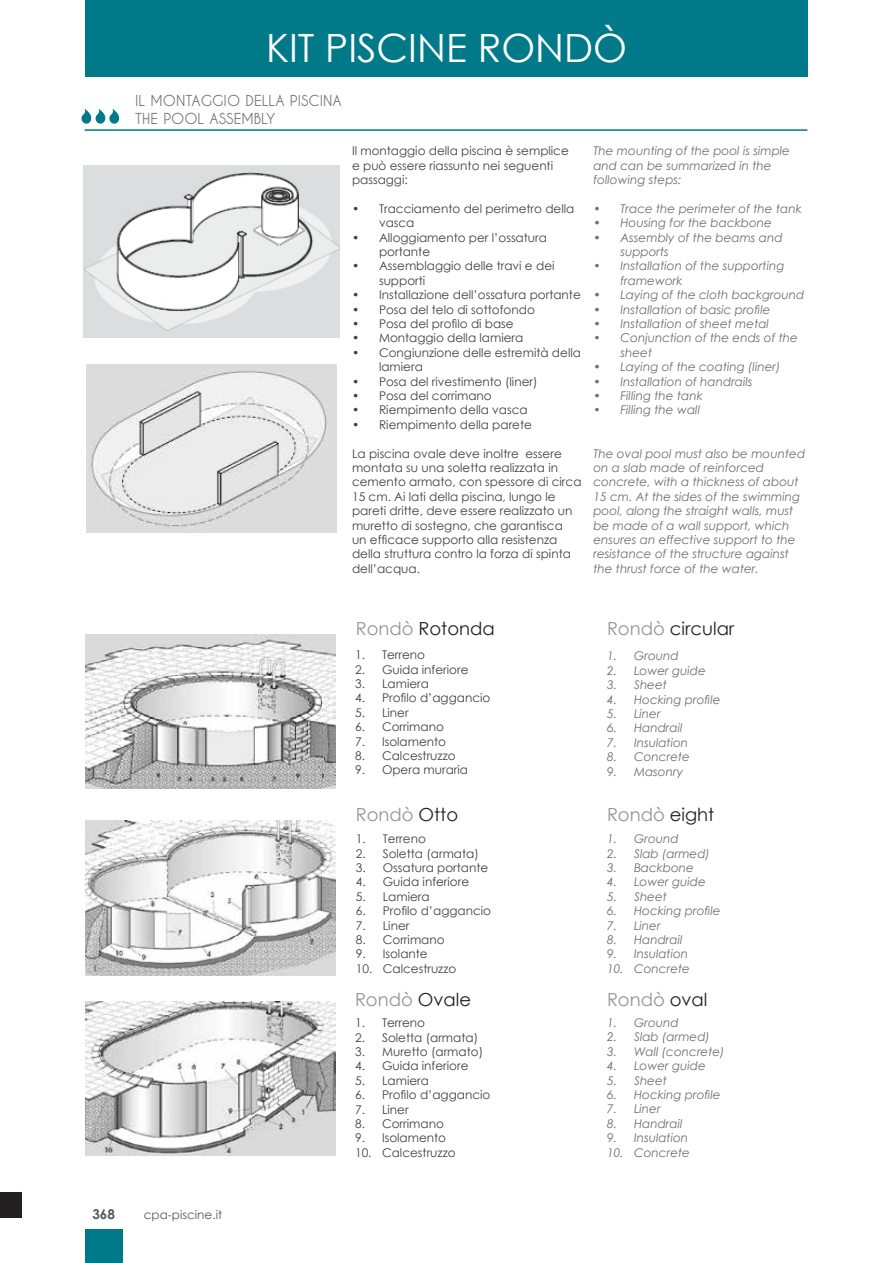
<style>
.page{position:relative;width:893px;height:1263px;background:#fff}
.page>*{position:absolute;margin:0;border:0;box-sizing:border-box;transform-origin:0 0}
.t1{font:39px "Century Gothic";color:#fff}
.t2{font:18px "Century Gothic";color:#939598}
.t3{font:18px "Century Gothic";color:#231f20}
.t4{font:700 15px/18px "Caviar Dreams";color:#757779}
.t5{font:700 13.5px "Century Gothic";color:#58595b}
.t6{font:12px/14.4px "Century Gothic";color:#414042}
.t7{font:italic 12px/14.4px "Century Gothic";color:#6d6e71}
.t8{font:12px "Century Gothic";color:#58595b}
.s1{color:#939598}
.s2{color:#231f20}
</style>
<div class="page">
<div style="left:85px;top:0;width:723px;height:76px;background:#007a88"></div>
<div style="left:0;top:1192px;width:21px;height:25px;background:#231f20"></div>
<div style="left:85px;top:1229px;width:37px;height:34px;background:#007a88"></div>
<img style="left:86px;top:364px;width:250px;height:168px">
<img style="left:83px;top:165px;width:256px;height:173px">
<hr style="left:84px;top:129px;width:723px;height:2px;background:#007a88">
<svg style="left:81px;top:109px;width:39px;height:15px"></svg>
<img style="left:85px;top:634px;width:251px;height:155px">
<img style="left:85px;top:821px;width:251px;height:154px">
<img style="left:85px;top:1001px;width:251px;height:155px">
<p class="t1" style="left:266px;top:20px;width:363px">KIT PISCINE RONDò</p>
<p class="t4" style="left:135px;top:91px;width:207px">IL MONTAGGIO DELLA PISCINA<br>THE POOL ASSEMBLY</p>
<p class="t6" style="left:352px;top:143px;width:218px">Il montaggio della piscina è semplice e può essere riassunto nei seguenti passaggi:</p>
<p class="t6" style="left:379px;top:201px;width:197px;text-indent:-27px">• Tracciamento del perimetro della vasca</p>
<p class="t6" style="left:379px;top:230px;width:169px;text-indent:-27px">• Alloggiamento per l’ossatura portante</p>
<p class="t6" style="left:379px;top:259px;width:177px;text-indent:-27px">• Assemblaggio delle travi e dei supporti</p>
<p class="t6" style="left:352px;top:287px;width:230px">• Installazione dell’ossatura portante</p>
<p class="t6" style="left:352px;top:302px;width:184px">• Posa del telo di sottofondo</p>
<p class="t6" style="left:352px;top:316px;width:163px">• Posa del profilo di base</p>
<p class="t6" style="left:352px;top:331px;width:173px">• Montaggio della lamiera</p>
<p class="t6" style="left:379px;top:345px;width:203px;text-indent:-27px">• Congiunzione delle estremità della lamiera</p>
<p class="t6" style="left:352px;top:374px;width:187px">• Posa del rivestimento (liner)</p>
<p class="t6" style="left:352px;top:388px;width:141px">• Posa del corrimano</p>
<p class="t6" style="left:352px;top:403px;width:177px">• Riempimento della vasca</p>
<p class="t6" style="left:352px;top:417px;width:181px">• Riempimento della parete</p>
<p class="t6" style="left:352px;top:446px;width:231px">La piscina ovale deve inoltre essere montata su una soletta realizzata in cemento armato, con spessore di circa 15 cm. Ai lati della piscina, lungo le pareti dritte, deve essere realizzato un muretto di sostegno, che garantisca<br>un efficace supporto alla resistenza della struttura contro la forza di spinta dell’acqua.</p>
<p class="t7" style="left:593px;top:143px;width:198px">The mounting of the pool is simple and can be summarized in the following steps:</p>
<p class="t7" style="left:593px;top:201px;width:210px">• Trace the perimeter of the tank</p>
<p class="t7" style="left:593px;top:215px;width:180px">• Housing for the backbone</p>
<p class="t7" style="left:620px;top:230px;width:164px;text-indent:-27px">• Assembly of the beams and supports</p>
<p class="t7" style="left:620px;top:259px;width:166px;text-indent:-27px">• Installation of the supporting framework</p>
<p class="t7" style="left:593px;top:287px;width:213px">• Laying of the cloth background</p>
<p class="t7" style="left:593px;top:302px;width:179px">• Installation of basic profile</p>
<p class="t7" style="left:593px;top:316px;width:177px">• Installation of sheet metal</p>
<p class="t7" style="left:620px;top:331px;width:179px;text-indent:-27px">• Conjunction of the ends of the sheet</p>
<p class="t7" style="left:593px;top:359px;width:189px">• Laying of the coating (liner)</p>
<p class="t7" style="left:593px;top:374px;width:161px">• Installation of handrails</p>
<p class="t7" style="left:593px;top:388px;width:111px">• Filling the tank</p>
<p class="t7" style="left:593px;top:403px;width:108px">• Filling the wall</p>
<p class="t7" style="left:593px;top:446px;width:213px">The oval pool must also be mounted on a slab made of reinforced concrete, with a thickness of about 15 cm. At the sides of the swimming pool, along the straight walls, must be made of a wall support, which ensures an effective support to the resistance of the structure against the thrust force of the water.</p>
<p class="t3" style="left:356px;top:616px;width:140px"><span class="s1">Rondò</span> Rotonda</p>
<p class="t6" style="left:355px;top:647px;width:72px">1. Terreno</p>
<p class="t6" style="left:355px;top:662px;width:115px">2. Guida inferiore</p>
<p class="t6" style="left:355px;top:676px;width:76px">3. Lamiera</p>
<p class="t6" style="left:355px;top:691px;width:137px">4. Profilo d’aggancio</p>
<p class="t6" style="left:355px;top:705px;width:55px">5. Liner</p>
<p class="t6" style="left:355px;top:719px;width:90px">6. Corrimano</p>
<p class="t6" style="left:355px;top:734px;width:93px">7. Isolamento</p>
<p class="t6" style="left:355px;top:748px;width:102px">8. Calcestruzzo</p>
<p class="t6" style="left:355px;top:763px;width:115px">9. Opera muraria</p>
<p class="t2" style="left:356px;top:802px;width:104px">Rondò <span class="s2">Otto</span></p>
<p class="t6" style="left:356px;top:831px;width:72px">1. Terreno</p>
<p class="t6" style="left:356px;top:846px;width:125px">2. Soletta (armata)</p>
<p class="t6" style="left:356px;top:860px;width:134px">3. Ossatura portante</p>
<p class="t6" style="left:356px;top:875px;width:115px">4. Guida inferiore</p>
<p class="t6" style="left:356px;top:889px;width:76px">5. Lamiera</p>
<p class="t6" style="left:356px;top:903px;width:137px">6. Profilo d’aggancio</p>
<p class="t6" style="left:356px;top:918px;width:55px">7. Liner</p>
<p class="t6" style="left:356px;top:932px;width:90px">8. Corrimano</p>
<p class="t6" style="left:356px;top:947px;width:74px">9. Isolante</p>
<p class="t6" style="left:356px;top:961px;width:102px">10. Calcestruzzo</p>
<p class="t2" style="left:355px;top:987px;width:117px">Rondò <span class="s2">Ovale</span></p>
<p class="t6" style="left:355px;top:1015px;width:72px">1. Terreno</p>
<p class="t6" style="left:355px;top:1030px;width:125px">2. Soletta (armata)</p>
<p class="t6" style="left:355px;top:1044px;width:130px">3. Muretto (armato)</p>
<p class="t6" style="left:355px;top:1059px;width:115px">4. Guida inferiore</p>
<p class="t6" style="left:355px;top:1073px;width:76px">5. Lamiera</p>
<p class="t6" style="left:355px;top:1087px;width:137px">6. Profilo d’aggancio</p>
<p class="t6" style="left:355px;top:1102px;width:55px">7. Liner</p>
<p class="t6" style="left:355px;top:1116px;width:90px">8. Corrimano</p>
<p class="t6" style="left:355px;top:1131px;width:93px">9. Isolamento</p>
<p class="t6" style="left:355px;top:1145px;width:102px">10. Calcestruzzo</p>
<p class="t3" style="left:607px;top:616px;width:129px"><span class="s1">Rondò</span> circular</p>
<p class="t7" style="left:607px;top:649px;width:73px">1. Ground</p>
<p class="t7" style="left:607px;top:663px;width:100px">2. Lower guide</p>
<p class="t7" style="left:607px;top:677px;width:61px">3. Sheet</p>
<p class="t7" style="left:607px;top:692px;width:115px">4. Hocking profile</p>
<p class="t7" style="left:607px;top:706px;width:55px">5. Liner</p>
<p class="t7" style="left:607px;top:721px;width:77px">6. Handrail</p>
<p class="t7" style="left:607px;top:735px;width:83px">7. Insulation</p>
<p class="t7" style="left:607px;top:749px;width:84px">8. Concrete</p>
<p class="t7" style="left:607px;top:764px;width:78px">9. Masonry</p>
<p class="t2" style="left:607px;top:802px;width:109px">Rondò <span class="s2">eight</span></p>
<p class="t7" style="left:607px;top:831px;width:73px">1. Ground</p>
<p class="t7" style="left:607px;top:846px;width:105px">2. Slab (armed)</p>
<p class="t7" style="left:607px;top:860px;width:89px">3. Backbone</p>
<p class="t7" style="left:607px;top:875px;width:100px">4. Lower guide</p>
<p class="t7" style="left:607px;top:889px;width:61px">5. Sheet</p>
<p class="t7" style="left:607px;top:903px;width:115px">6. Hocking profile</p>
<p class="t7" style="left:607px;top:918px;width:55px">7. Liner</p>
<p class="t7" style="left:607px;top:932px;width:77px">8. Handrail</p>
<p class="t7" style="left:607px;top:947px;width:83px">9. Insulation</p>
<p class="t7" style="left:607px;top:961px;width:84px">10. Concrete</p>
<p class="t2" style="left:607px;top:987px;width:102px">Rondò <span class="s2">oval</span></p>
<p class="t7" style="left:607px;top:1015px;width:73px">1. Ground</p>
<p class="t7" style="left:607px;top:1030px;width:105px">2. Slab (armed)</p>
<p class="t7" style="left:607px;top:1044px;width:119px">3. Wall (concrete)</p>
<p class="t7" style="left:607px;top:1058px;width:100px">4. Lower guide</p>
<p class="t7" style="left:607px;top:1073px;width:61px">5. Sheet</p>
<p class="t7" style="left:607px;top:1087px;width:115px">6. Hocking profile</p>
<p class="t7" style="left:607px;top:1102px;width:55px">7. Liner</p>
<p class="t7" style="left:607px;top:1116px;width:77px">8. Handrail</p>
<p class="t7" style="left:607px;top:1130px;width:83px">9. Insulation</p>
<p class="t7" style="left:607px;top:1145px;width:84px">10. Concrete</p>
<p class="t5" style="left:92px;top:1204px;width:24px">368</p>
<p class="t8" style="left:144px;top:1206px;width:80px">cpa-piscine.it</p>
</div>
